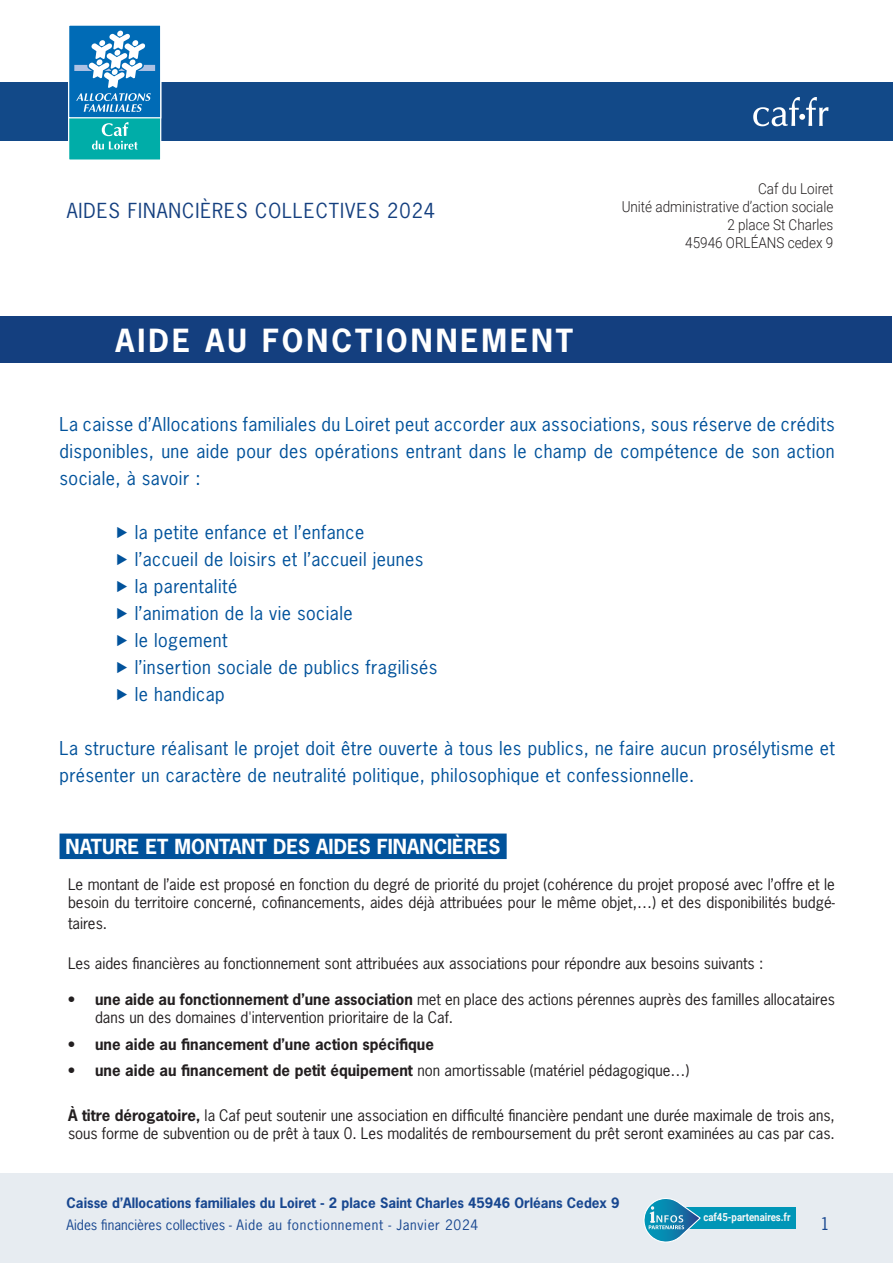
<style>
.page{position:relative;width:893px;height:1263px;background:#fff}
.page>*{position:absolute;margin:0;border:0;box-sizing:border-box;transform-origin:0 0}
.t1{font:700 30px "News Gothic Std";letter-spacing:.1em;color:#fff}
.t2{font:700 19.5px "News Gothic Std";color:#fff}
.t3{font:19.5px "News Gothic Std";letter-spacing:.05em;color:#143f7f}
.intro{font:18px/27px "News Gothic Std";letter-spacing:.025em;color:#01529b;text-align:justify}
.t4{font:16.5px "News Gothic Std";color:#184790}
.t5{font:15px/18px "News Gothic Std";color:#231f20}
.t6{font:700 15px "News Gothic Std";color:#231f20}
.t7{font:300 15px "Roboto";color:#231f20;scale:.9 1}
.t8{font:700 13.5px "News Gothic Std";color:#184790}
.t9{font:13.5px "News Gothic Std";letter-spacing:.05em;color:#184790}
.t10{font:700 10.95px "Roboto";color:#f5f7f7;scale:.87 1}
.s1{font-weight:700}
.s2{font-weight:400}
</style>
<div class="page">
<div style="left:0;top:1173px;width:893px;height:90px;background:#e7ecf1"></div>
<div style="left:679px;top:1207px;width:117px;height:21px;background:#0096b7"></div>
<svg style="left:643px;top:1197px;width:58px;height:46px;background:#6bb2cb"></svg>
<div style="left:60px;top:833px;width:447px;height:26px;background:#01529b"></div>
<div style="left:1px;top:316px;width:891px;height:46px;background:#143f7f"></div>
<div style="left:0;top:82px;width:893px;height:58px;background:#124988"></div>
<div style="left:69px;top:73px;width:92px;height:87px;background:#00ada8"></div>
<div style="left:68px;top:73px;width:93px;height:88px;border:1px solid #fff"></div>
<div style="left:69px;top:25px;width:92px;height:93px;background:#006bb6"></div>
<div style="left:68px;top:24px;width:93px;height:94px;border:1px solid #fff"></div>
<svg style="left:74px;top:31px;width:81px;height:81px"></svg>
<svg style="left:92px;top:122px;width:46px;height:28px"></svg>
<svg style="left:753px;top:97px;width:76px;height:29px"></svg>
<p class="t3" style="left:67px;top:198px;width:370px">AIDES FINANCIÈRES COLLECTIVES 2024</p>
<p class="t1" style="left:116px;top:321px;width:459px">AIDE AU FONCTIONNEMENT</p>
<p class="t7" style="left:758px;top:178px;width:85px">Caf du Loiret</p>
<p class="t7" style="left:622px;top:196px;width:237px">Unité administrative d’action sociale</p>
<p class="t7" style="left:727px;top:214px;width:119px">2 place St Charles</p>
<p class="t7" style="left:685px;top:232px;width:166px">45946 ORLÉANS cedex 9</p>
<p class="intro" style="left:60px;top:410px;width:777px">La caisse d’Allocations familiales du Loiret peut accorder aux associations, sous réserve de crédits disponibles, une aide pour des opérations entrant dans le champ de compétence de son action sociale, à savoir :</p>
<p class="intro" style="left:135px;top:518px;width:231px">la petite enfance et l’enfance</p>
<p class="intro" style="left:135px;top:545px;width:290px">l’accueil de loisirs et l’accueil jeunes</p>
<p class="intro" style="left:135px;top:572px;width:104px">la parentalité</p>
<p class="intro" style="left:135px;top:599px;width:219px">l’animation de la vie sociale</p>
<p class="intro" style="left:135px;top:626px;width:94px">le logement</p>
<p class="intro" style="left:135px;top:653px;width:304px">l’insertion sociale de publics fragilisés</p>
<p class="intro" style="left:135px;top:680px;width:91px">le handicap</p>
<p class="intro" style="left:60px;top:734px;width:777px">La structure réalisant le projet doit être ouverte à tous les publics, ne faire aucun prosélytisme et présenter un caractère de neutralité politique, philosophique et confessionnelle.</p>
<p class="t2" style="left:66px;top:833px;width:436px">NATURE ET MONTANT DES AIDES FINANCIÈRES</p>
<p class="t5" style="left:68px;top:875px;width:768px">Le montant de l’aide est proposé en fonction du degré de priorité du projet (cohérence du projet proposé avec l’offre et le besoin du territoire concerné, cofinancements, aides déjà attribuées pour le même objet,…) et des disponibilités budgé-</p>
<p class="t5" style="left:68px;top:915px;width:41px">taires.</p>
<p class="t5" style="left:68px;top:954px;width:697px">Les aides financières au fonctionnement sont attribuées aux associations pour répondre aux besoins suivants :</p>
<p class="t5" style="left:95px;top:990px;width:741px;text-indent:-27px"><span class="s1">• une aide au fonctionnement d’une association</span> met en place des actions pérennes auprès des familles allocataires dans un des domaines d'intervention prioritaire de la Caf.</p>
<p class="t6" style="left:68px;top:1034px;width:367px">• une aide au financement d’une action spécifique</p>
<p class="t6" style="left:68px;top:1060px;width:623px">• une aide au financement de petit équipement <span class="s2">non amortissable (matériel pédagogique…)</span></p>
<p class="t5" style="left:68px;top:1106px;width:768px"><span class="s1">À titre dérogatoire,</span> la Caf peut soutenir une association en difficulté financière pendant une durée maximale de trois ans, sous forme de subvention ou de prêt à taux 0. Les modalités de remboursement du prêt seront examinées au cas par cas.</p>
<p class="t8" style="left:67px;top:1194px;width:554px">Caisse d’Allocations familiales du Loiret - 2 place Saint Charles 45946 Orléans Cedex 9</p>
<p class="t9" style="left:67px;top:1216px;width:413px">Aides financières collectives - Aide au fonctionnement - Janvier 2024</p>
<p class="t4" style="left:821px;top:1213px;width:11px">1</p>
<p class="t10" style="left:703px;top:1210px;width:102px">caf45-partenaires.fr</p>
</div>
